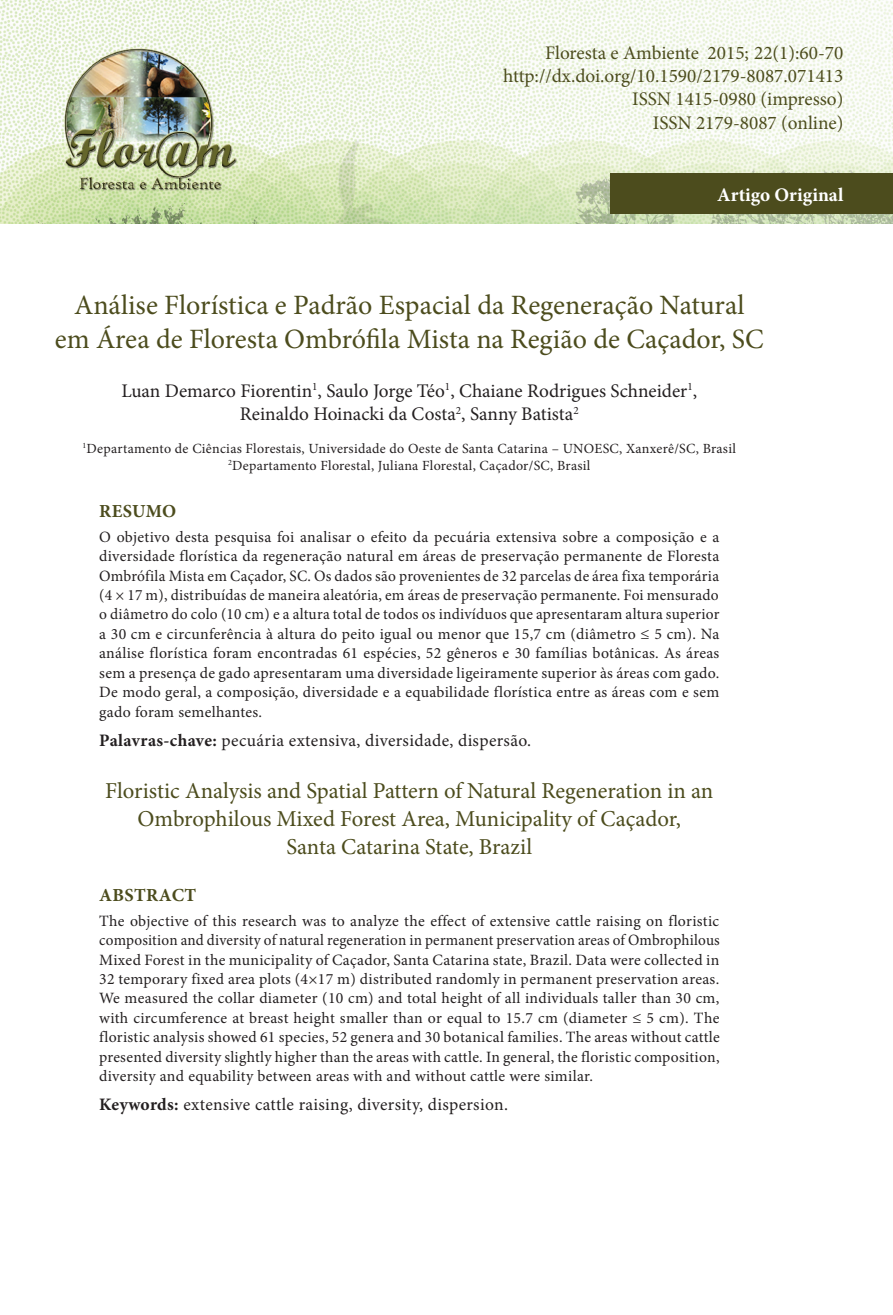
<style>
.page{position:relative;width:893px;height:1315px;background:#fff}
.page>*{position:absolute;margin:0;border:0;box-sizing:border-box;transform-origin:0 0}
.t1{font:28px/34.1px "Minion Pro";color:#4c4c1d;text-align:center}
.t2{font:22.75px/27.8px "Minion Pro";color:#4c4c1d;text-align:center}
.t3{font:19.25px/23.1px "Minion Pro";color:#4c4c1d;text-align:right}
.t4{font:19.25px/23.6px "Minion Pro";color:#231f20;text-align:center}
.t5{font:700 19.25px "Minion Pro";color:#fff}
.t6{font:700 18.38px "Minion Pro";letter-spacing:.02em;color:#4c4c1d}
.t7{font:17.5px "Minion Pro";letter-spacing:.02em;color:#231f20}
.t8{font:15.75px/19.4px "Minion Pro";letter-spacing:.02em;color:#231f20;text-align:justify}
.t9{font:14px/17.3px "Minion Pro";letter-spacing:.02em;color:#231f20;text-align:center}
.s1{font-weight:700}
</style>
<div class="page">
<img style="left:0;top:0;width:893px;height:223px">
<div style="left:610px;top:174px;width:283px;height:40px;background:#4c4c1d"></div>
<p class="t3" style="left:503px;top:42px;width:342px">Floresta e Ambiente 2015; 22(1):60-70 http://dx.doi.org/10.1590/2179-8087.071413<br>ISSN 1415-0980 (impresso)<br>ISSN 2179-8087 (online)</p>
<p class="t5" style="left:717px;top:181px;width:128px">Artigo Original</p>
<h1 class="t1" style="left:55px;top:288px;width:710px">Análise Florística e Padrão Espacial da Regeneração Natural em Área de Floresta Ombrófila Mista na Região de Caçador, SC</h1>
<p class="t4" style="left:121px;top:379px;width:577px">Luan Demarco Fiorentin<sup>1</sup>, Saulo Jorge Téo<sup>1</sup>, Chaiane Rodrigues Schneider<sup>1</sup>,<br>Reinaldo Hoinacki da Costa<sup>2</sup>, Sanny Batista<sup>2</sup></p>
<p class="t9" style="left:83px;top:439px;width:655px"><sup>1</sup>Departamento de Ciências Florestais, Universidade do Oeste de Santa Catarina – UNOESC, Xanxerê/SC, Brasil<br><sup>2</sup>Departamento Florestal, Juliana Florestal, Caçador/SC, Brasil</p>
<p class="t6" style="left:99px;top:498px;width:79px">RESUMO</p>
<p class="t8" style="left:99px;top:527px;width:622px">O objetivo desta pesquisa foi analisar o efeito da pecuária extensiva sobre a composição e a diversidade florística da regeneração natural em áreas de preservação permanente de Floresta Ombrófila Mista em Caçador, SC. Os dados são provenientes de 32 parcelas de área fixa temporária (4 × 17 m), distribuídas de maneira aleatória, em áreas de preservação permanente. Foi mensurado o diâmetro do colo (10 cm) e a altura total de todos os indivíduos que apresentaram altura superior a 30 cm e circunferência à altura do peito igual ou menor que 15,7 cm (diâmetro ≤ 5 cm). Na análise florística foram encontradas 61 espécies, 52 gêneros e 30 famílias botânicas. As áreas sem a presença de gado apresentaram uma diversidade ligeiramente superior às áreas com gado.<br>De modo geral, a composição, diversidade e a equabilidade florística entre as áreas com e sem gado foram semelhantes.</p>
<p class="t7" style="left:99px;top:728px;width:433px"><span class="s1">Palavras-chave:</span> pecuária extensiva, diversidade, dispersão.</p>
<h2 class="t2" style="left:105px;top:777px;width:610px">Floristic Analysis and Spatial Pattern of Natural Regeneration in an<br>Ombrophilous Mixed Forest Area, Municipality of Caçador,<br>Santa Catarina State, Brazil</h2>
<p class="t6" style="left:99px;top:882px;width:99px">ABSTRACT</p>
<p class="t8" style="left:99px;top:911px;width:622px">The objective of this research was to analyze the effect of extensive cattle raising on floristic composition and diversity of natural regeneration in permanent preservation areas of Ombrophilous Mixed Forest in the municipality of Caçador, Santa Catarina state, Brazil. Data were collected in 32 temporary fixed area plots (4×17 m) distributed randomly in permanent preservation areas.<br>We measured the collar diameter (10 cm) and total height of all individuals taller than 30 cm, with circumference at breast height smaller than or equal to 15.7 cm (diameter ≤ 5 cm). The floristic analysis showed 61 species, 52 genera and 30 botanical families. The areas without cattle presented diversity slightly higher than the areas with cattle. In general, the floristic composition, diversity and equability between areas with and without cattle were similar.</p>
<p class="t7" style="left:99px;top:1092px;width:410px"><span class="s1">Keywords:</span> extensive cattle raising, diversity, dispersion.</p>
</div>
